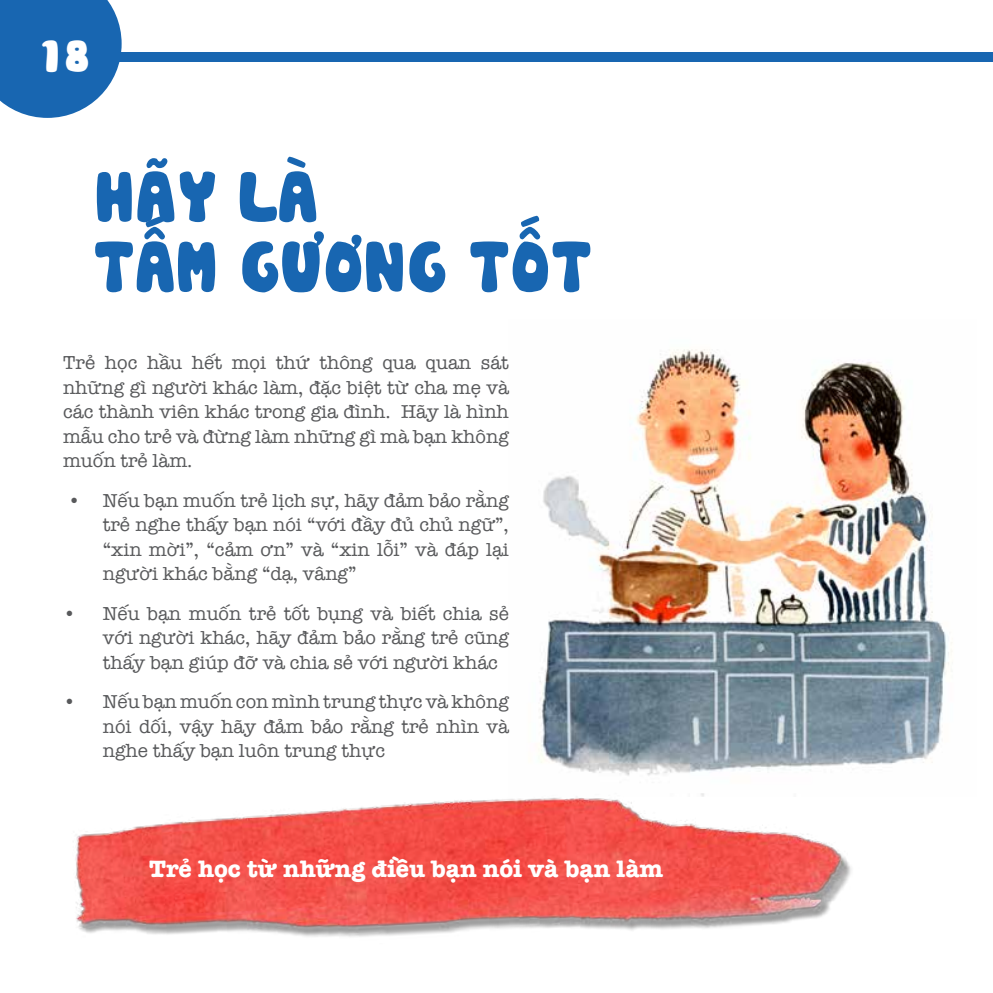
<style>
.page{position:relative;width:993px;height:993px;background:#fff}
.page>*{position:absolute;margin:0;border:0;box-sizing:border-box;transform-origin:0 0}
.t1{font:70px/70px "UTM Cookies";color:#1866b1}
.t2{font:43.75px "UTM Cookies";color:#fff}
.t3{font:700 24.5px "American Typewriter";color:#fff}
.t4{font:19.25px/24.5px "American Typewriter";color:#58595b;text-align:justify}
</style>
<div class="page">
<img style="left:538px;top:349px;width:414px;height:414px">
<img style="left:75px;top:756px;width:819px;height:181px">
<div style="left:64px;top:52px;width:928px;height:10px;background:#1866b1"></div>
<svg style="left:0;top:0;width:122px;height:118px"></svg>
<h2 class="t2" style="left:37px;top:21px;width:55px">18</h2>
<h1 class="t1" style="left:95px;top:153px;width:500px">HÃY LÀ<br>TẤM GƯƠNG TỐT</h1>
<p class="t4" style="left:63px;top:349px;width:447px">Trẻ học hầu hết mọi thứ thông qua quan sát những gì người khác làm, đặc biệt từ cha mẹ và các thành viên khác trong gia đình. Hãy là hình mẫu cho trẻ và đừng làm những gì mà bạn không muốn trẻ làm.</p>
<p class="t4" style="left:103px;top:487px;width:407px;text-indent:-35px">• Nếu bạn muốn trẻ lịch sự, hãy đảm bảo rằng trẻ nghe thấy bạn nói “với đầy đủ chủ ngữ”, “xin mời”, “cảm ơn” và “xin lỗi” và đáp lại người khác bằng “dạ, vâng”</p>
<p class="t4" style="left:103px;top:600px;width:407px;text-indent:-40px">• Nếu bạn muốn trẻ tốt bụng và biết chia sẻ với người khác, hãy đảm bảo rằng trẻ cũng thấy bạn giúp đỡ và chia sẻ với người khác</p>
<p class="t4" style="left:103px;top:688px;width:407px;text-indent:-40px">• Nếu bạn muốn con mình trung thực và không nói dối, vậy hãy đảm bảo rằng trẻ nhìn và nghe thấy bạn luôn trung thực</p>
<p class="t3" style="left:149px;top:846px;width:515px">Trẻ học từ những điều bạn nói và bạn làm</p>
</div>
